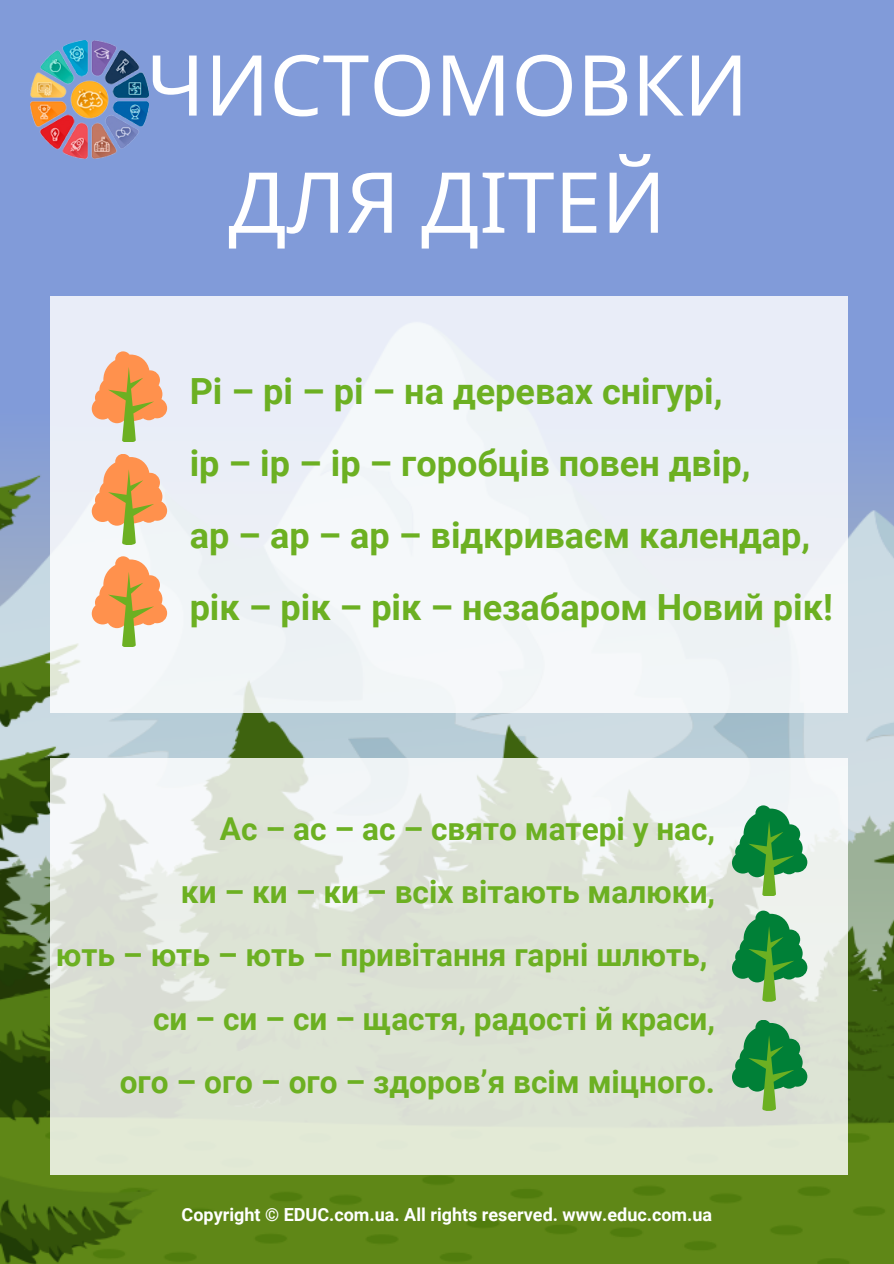
<style>
.page{position:relative;width:894px;height:1264px;background:#fff}
.page>*{position:absolute;margin:0;border:0;box-sizing:border-box;transform-origin:0 0}
.t1{font:84px/117.1px "Noto Sans";color:#fff;text-align:center}
.t2{font:700 36px/72px "Roboto";color:#6cb022}
.t3{font:700 31.5px/63px "Roboto";color:#6cb022;text-align:right}
.t4{font:700 18px "Roboto";color:#fff}
</style>
<div class="page">
<img style="left:0;top:0;width:893px;height:1263px">
<div style="left:50px;top:296px;width:797px;height:416px;background:#edf1f8"></div>
<svg style="left:92px;top:352px;width:75px;height:90px"></svg>
<svg style="left:92px;top:454px;width:75px;height:90px"></svg>
<svg style="left:92px;top:556px;width:75px;height:90px"></svg>
<svg style="left:50px;top:758px;width:797px;height:416px;fill:#dde4d5"></svg>
<svg style="left:731px;top:805px;width:76px;height:90px"></svg>
<svg style="left:731px;top:911px;width:76px;height:90px;background:#67ae78"></svg>
<svg style="left:731px;top:1020px;width:76px;height:90px;background:#65ac75"></svg>
<img style="left:30px;top:40px;width:119px;height:119px">
<h1 class="t1" style="left:146px;top:24px;width:603px">ЧИСТОМОВКИ<br>ДЛЯ ДІТЕЙ</h1>
<p class="t2" style="left:190px;top:355px;width:644px">Рі – рі – рі – на деревах снігурі,<br>ір – ір – ір – горобців повен двір,<br>ар – ар – ар – відкриваєм календар, рік – рік – рік – незабаром Новий рік!</p>
<p class="t3" style="left:56px;top:798px;width:660px">Ас – ас – ас – свято матері у нас,<br>ки – ки – ки – всіх вітають малюки,<br>ють – ють – ють – привітання гарні шлють, си – си – си – щастя, радості й краси,<br>ого – ого – ого – здоров’я всім міцного.</p>
<p class="t4" style="left:182px;top:1203px;width:532px">Copyright © EDUC.com.ua. All rights reserved. www.educ.com.ua</p>
</div>
